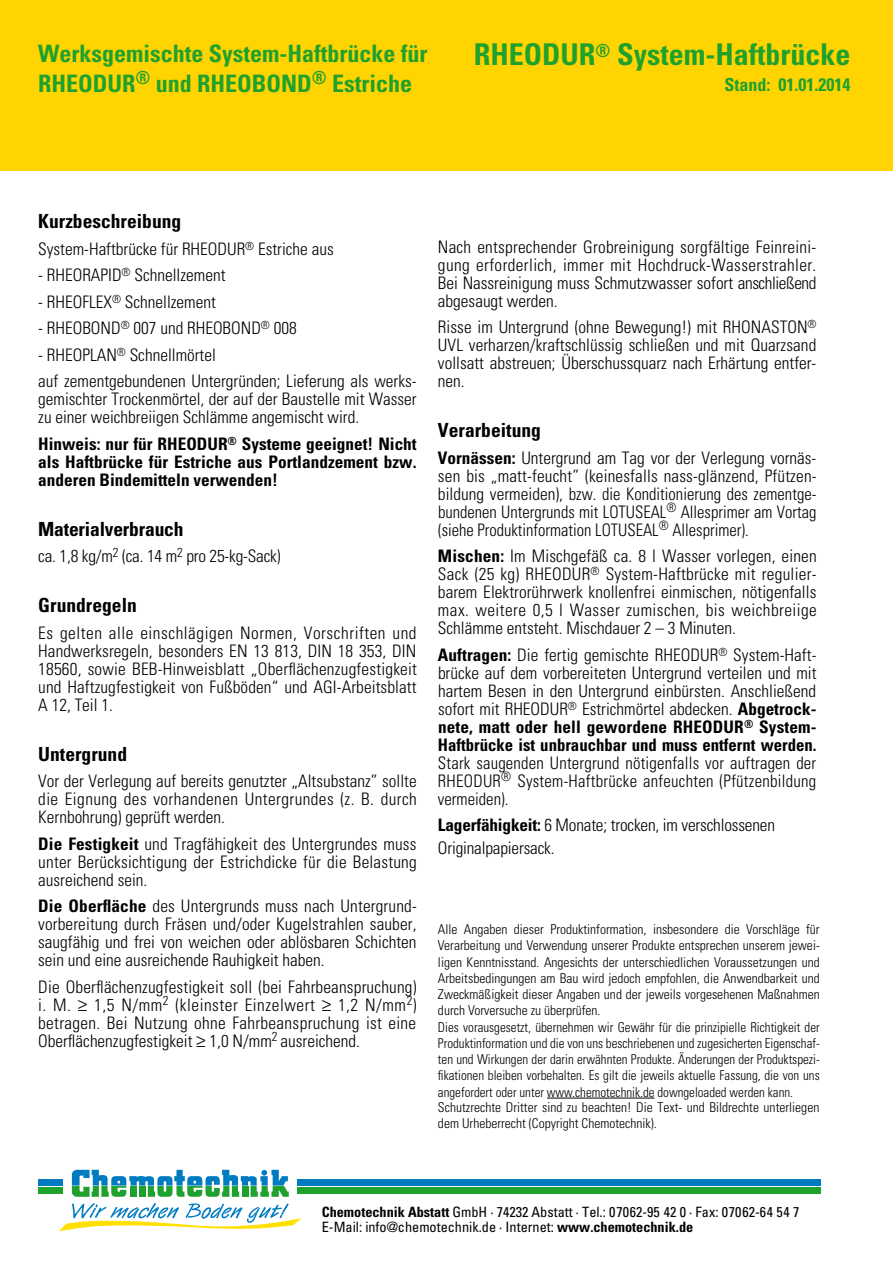
<style>
.page{position:relative;width:893px;height:1263px;background:#fff}
.page>*{position:absolute;margin:0;border:0;box-sizing:border-box;transform-origin:0 0}
.t1{font:700 condensed 30px "Univers LT";color:#1fa12e}
.t2{font:700 condensed 24px/30px "Univers LT";color:#1fa12e}
.t3{font:700 condensed 19.5px "Univers LT";color:#000}
.t4{font:700 condensed 18px "Univers LT";color:#1fa12e}
.t5{font:300 condensed 17.25px/18px "Univers LT";color:#000;text-align:justify}
.t6{font:700 condensed 17.25px/18px "Univers LT";color:#000;text-align:justify}
.t7{font:condensed 14.25px/15px "Univers LT";color:#000}
.t8{font:300 condensed 13.5px/16.2px "Univers LT";color:#000}
.s1{font-weight:700}
</style>
<div class="page">
<div style="left:0;top:0;width:893px;height:170px;background:#ffd400"></div>
<svg style="left:72px;top:1170px;width:217px;height:27px"></svg>
<svg style="left:59px;top:1203px;width:243px;height:28px"></svg>
<div style="left:297px;top:1187px;width:524px;height:6px;background:#1fa12e"></div>
<div style="left:297px;top:1179px;width:524px;height:6px;background:#007bc2"></div>
<div style="left:38px;top:1188px;width:25px;height:6px;background:#1fa12e"></div>
<div style="left:38px;top:1179px;width:25px;height:7px;background:#007bc2"></div>
<hr style="left:547px;top:1098px;width:108px;height:1px;background:#000">
<h2 class="t2" style="left:38px;top:38px;width:391px">Werksgemischte System-Haftbrücke für<br>RHEODUR<sup>®</sup> und RHEOBOND<sup>®</sup> Estriche</h2>
<h1 class="t1" style="left:474px;top:36px;width:378px">RHEODUR<sup>®</sup> System-Haftbrücke</h1>
<p class="t4" style="left:724px;top:73px;width:127px">Stand: 01.01.2014</p>
<p class="t3" style="left:38px;top:209px;width:144px">Kurzbeschreibung</p>
<p class="t5" style="left:38px;top:240px;width:297px">System-Haftbrücke für RHEODUR<sup>®</sup> Estriche aus</p>
<p class="t5" style="left:38px;top:266px;width:189px">- RHEORAPID<sup>®</sup> Schnellzement</p>
<p class="t5" style="left:38px;top:293px;width:179px">- RHEOFLEX<sup>®</sup> Schnellzement</p>
<p class="t5" style="left:38px;top:319px;width:260px">- RHEOBOND<sup>®</sup> 007 und RHEOBOND<sup>®</sup> 008</p>
<p class="t5" style="left:38px;top:341px;width:380px;line-height:26.5px">- RHEOPLAN<sup>®</sup> Schnellmörtel<br>auf zementgebundenen Untergründen; Lieferung als werks-</p>
<p class="t5" style="left:38px;top:390px;width:380px">gemischter Trockenmörtel, der auf der Baustelle mit Wasser zu einer weichbreiigen Schlämme angemischt wird.</p>
<p class="t6" style="left:38px;top:434px;width:380px">Hinweis: nur für RHEODUR<sup>®</sup> Systeme geeignet! Nicht als Haftbrücke für Estriche aus Portlandzement bzw. anderen Bindemitteln verwenden!</p>
<p class="t3" style="left:38px;top:517px;width:147px">Materialverbrauch</p>
<p class="t5" style="left:38px;top:547px;width:244px">ca. 1,8 kg/m<sup>2</sup> (ca. 14 m<sup>2</sup> pro 25-kg-Sack)</p>
<p class="t3" style="left:38px;top:593px;width:100px">Grundregeln</p>
<p class="t5" style="left:38px;top:624px;width:380px">Es gelten alle einschlägigen Normen, Vorschriften und Handwerksregeln, besonders EN 13 813, DIN 18 353, DIN 18560, sowie BEB-Hinweisblatt „Oberflächenzugfestigkeit und Haftzugfestigkeit von Fußböden“ und AGI-Arbeitsblatt A 12, Teil 1.</p>
<p class="t3" style="left:38px;top:742px;width:90px">Untergrund</p>
<p class="t5" style="left:38px;top:772px;width:380px">Vor der Verlegung auf bereits genutzter „Altsubstanz” sollte die Eignung des vorhandenen Untergrundes (z. B. durch Kernbohrung) geprüft werden.</p>
<p class="t5" style="left:38px;top:835px;width:380px"><span class="s1">Die Festigkeit</span> und Tragfähigkeit des Untergrundes muss unter Berücksichtigung der Estrichdicke für die Belastung ausreichend sein.</p>
<p class="t5" style="left:38px;top:897px;width:380px"><span class="s1">Die Oberfläche</span> des Untergrunds muss nach Untergrund&shy;vorbereitung durch Fräsen und/oder Kugelstrahlen sauber, saugfähig und frei von weichen oder ablösbaren Schichten sein und eine ausreichende Rauhigkeit haben.</p>
<p class="t5" style="left:38px;top:978px;width:380px">Die Oberflächenzugfestigkeit soll (bei Fahrbeanspruchung) i. M. ≥ 1,5 N/mm<sup>2</sup> (kleinster Einzelwert ≥ 1,2 N/mm<sup>2</sup>) betragen. Bei Nutzung ohne Fahrbeanspruchung ist eine Oberflächenzugfestigkeit ≥ 1,0 N/mm<sup>2</sup> ausreichend.</p>
<p class="t5" style="left:438px;top:238px;width:380px">Nach entsprechender Grobreinigung sorgfältige Feinreini&shy;gung erforderlich, immer mit Hochdruck-Wasserstrahler.<br>Bei Nassreinigung muss Schmutzwasser sofort anschließend abgesaugt werden.</p>
<p class="t5" style="left:438px;top:318px;width:380px">Risse im Untergrund (ohne Bewegung!) mit RHONASTON<sup>® </sup>UVL verharzen/kraftschlüssig schließen und mit Quarzsand vollsatt abstreuen; Überschussquarz nach Erhärtung entfer&shy;nen.</p>
<p class="t3" style="left:438px;top:418px;width:104px">Verarbeitung</p>
<p class="t5" style="left:438px;top:449px;width:380px"><span class="s1">Vornässen:</span> Untergrund am Tag vor der Verlegung vornäs&shy;sen bis „matt-feucht” (keinesfalls nass-glänzend, Pfützen&shy;bildung vermeiden), bzw. die Konditionierung des zementge&shy;bundenen Untergrunds mit LOTUSEAL<sup>®</sup> Allesprimer am Vortag (siehe Produktinformation LOTUSEAL<sup>®</sup> Allesprimer).</p>
<p class="t5" style="left:438px;top:547px;width:380px"><span class="s1">Mischen:</span> Im Mischgefäß ca. 8 l Wasser vorlegen, einen Sack (25 kg) RHEODUR<sup>®</sup> System-Haftbrücke mit regulier&shy;barem Elektrorührwerk knollenfrei einmischen, nötigenfalls max. weitere 0,5 l Wasser zumischen, bis weichbreiige Schlämme entsteht. Mischdauer 2 – 3 Minuten.</p>
<p class="t5" style="left:438px;top:646px;width:380px"><span class="s1">Auftragen:</span> Die fertig gemischte RHEODUR<sup>®</sup> System-Haft&shy;brücke auf dem vorbereiteten Untergrund verteilen und mit hartem Besen in den Untergrund einbürsten. Anschließend sofort mit RHEODUR<sup>®</sup> Estrichmörtel abdecken. <span class="s1">Abgetrock&shy;nete, matt oder hell gewordene RHEODUR</span><sup>®</sup> <span class="s1">System-Haftbrücke ist unbrauchbar und muss entfernt werden.</span></p>
<p class="t5" style="left:438px;top:754px;width:380px">Stark saugenden Untergrund nötigenfalls vor auftragen der RHEODUR<sup>®</sup> System-Haftbrücke anfeuchten (Pfützenbildung vermeiden).</p>
<p class="t5" style="left:438px;top:814px;width:339px;line-height:22.2px"><span class="s1">Lagerfähigkeit:</span> 6 Monate; trocken, im verschlossenen<br>Originalpapiersack.</p>
<p class="t8" style="left:438px;top:921px;width:383px">Alle Angaben dieser Produktinformation, insbesondere die Vorschläge für Verarbeitung und Verwendung unserer Produkte entsprechen unserem jewei&shy;ligen Kenntnisstand. Angesichts der unterschiedlichen Voraussetzungen und Arbeitsbedingungen am Bau wird jedoch empfohlen, die Anwendbarkeit und Zweckmäßigkeit dieser Angaben und der jeweils vorgesehenen Maßnahmen durch Vorversuche zu überprüfen.<br>Dies vorausgesetzt, übernehmen wir Gewähr für die prinzipielle Richtigkeit der Produktinformation und die von uns beschriebenen und zugesicherten Eigenschaf&shy;ten und Wirkungen der darin erwähnten Produkte. Änderungen der Produktspezi&shy;fikationen bleiben vorbehalten. Es gilt die jeweils aktuelle Fassung, die von uns angefordert oder unter www.chemotechnik.de downgeloaded werden kann.<br>Schutzrechte Dritter sind zu beachten! Die Text- und Bildrechte unterliegen dem Urheberrecht (Copyright Chemotechnik).</p>
<p class="t7" style="left:322px;top:1204px;width:479px"><span class="s1">Chemotechnik Abstatt</span> GmbH · 74232 Abstatt · Tel.: 07062-95 42 0 · Fax: 07062-64 54 7<br>E-Mail: info@chemotechnik.de · Internet: <span class="s1">www.chemotechnik.de</span></p>
</div>
